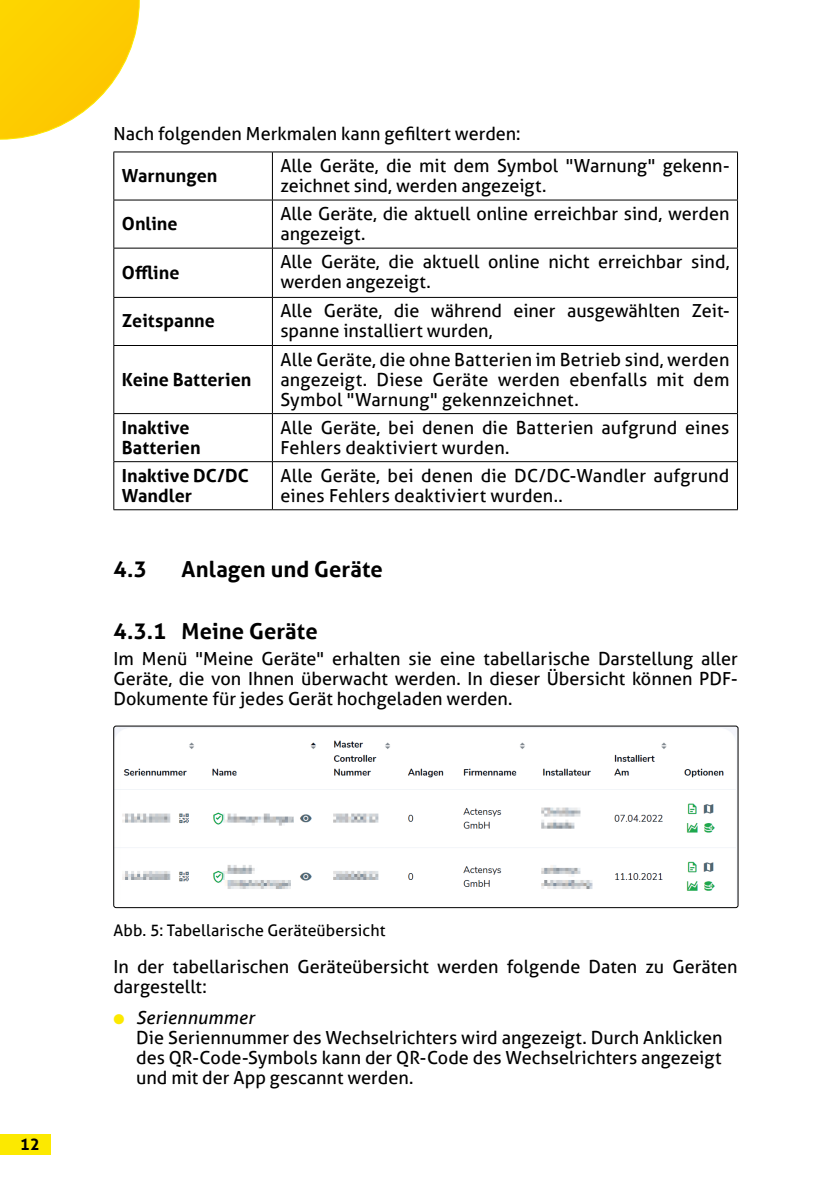
<style>
.page{position:relative;width:840px;height:1191px;background:#fff}
.page>*{position:absolute;margin:0;border:0;box-sizing:border-box;transform-origin:0 0}
.t1{font:700 22px "Aller";letter-spacing:.005em;color:#000}
.t2{font:18px/20px "Aller";color:#000}
.t3{font:700 18px/20px "Aller";letter-spacing:.005em;color:#000}
.t4{font:16px "Aller";letter-spacing:.005em;color:#000}
.t5{font:700 16px "Aller";color:#000}
.s1{color:#fce900}
.s2{font-style:italic}
</style>
<div class="page">
<div style="left:0;top:1134px;width:50px;height:20px;background:#fce900"></div>
<svg style="left:0;top:0;width:139px;height:139px"></svg>
<hr style="left:113px;top:152px;width:159px;height:1px;background:#000">
<hr style="left:113px;top:152px;width:1px;height:48px;background:#000">
<hr style="left:272px;top:152px;width:465px;height:1px;background:#000">
<hr style="left:736px;top:152px;width:1px;height:48px;background:#000">
<hr style="left:272px;top:152px;width:1px;height:48px;background:#000">
<hr style="left:113px;top:200px;width:159px;height:1px;background:#000">
<hr style="left:272px;top:200px;width:465px;height:1px;background:#000">
<hr style="left:113px;top:461px;width:159px;height:1px;background:#000">
<hr style="left:272px;top:461px;width:465px;height:1px;background:#000">
<hr style="left:272px;top:462px;width:1px;height:47px;background:#000">
<hr style="left:113px;top:462px;width:1px;height:47px;background:#000">
<hr style="left:736px;top:462px;width:1px;height:47px;background:#000">
<hr style="left:113px;top:509px;width:159px;height:1px;background:#000">
<hr style="left:272px;top:509px;width:465px;height:1px;background:#000">
<hr style="left:113px;top:200px;width:1px;height:48px;background:#000">
<hr style="left:736px;top:200px;width:1px;height:48px;background:#000">
<hr style="left:113px;top:248px;width:1px;height:49px;background:#000">
<hr style="left:736px;top:248px;width:1px;height:49px;background:#000">
<hr style="left:113px;top:298px;width:1px;height:47px;background:#000">
<hr style="left:736px;top:298px;width:1px;height:47px;background:#000">
<hr style="left:113px;top:346px;width:1px;height:67px;background:#000">
<hr style="left:736px;top:346px;width:1px;height:67px;background:#000">
<hr style="left:113px;top:414px;width:1px;height:47px;background:#000">
<hr style="left:736px;top:414px;width:1px;height:47px;background:#000">
<hr style="left:272px;top:200px;width:1px;height:48px;background:#000">
<hr style="left:113px;top:248px;width:159px;height:1px;background:#000">
<hr style="left:272px;top:248px;width:465px;height:1px;background:#000">
<hr style="left:272px;top:248px;width:1px;height:49px;background:#000">
<hr style="left:113px;top:297px;width:159px;height:1px;background:#000">
<hr style="left:272px;top:297px;width:465px;height:1px;background:#000">
<hr style="left:272px;top:298px;width:1px;height:47px;background:#000">
<hr style="left:113px;top:345px;width:159px;height:1px;background:#000">
<hr style="left:272px;top:345px;width:465px;height:1px;background:#000">
<hr style="left:272px;top:346px;width:1px;height:67px;background:#000">
<hr style="left:113px;top:413px;width:159px;height:1px;background:#000">
<hr style="left:272px;top:413px;width:465px;height:1px;background:#000">
<hr style="left:272px;top:414px;width:1px;height:47px;background:#000">
<img style="left:115px;top:726px;width:622px;height:165px">
<div style="left:113px;top:726px;width:624px;height:182px;border:1px solid #000;border-radius:2px"></div>
<p class="t2" style="left:113px;top:124px;width:408px">Nach folgenden Merkmalen kann gefiltert werden:</p>
<p class="t3" style="left:122px;top:165px;width:97px">Warnungen</p>
<p class="t2" style="left:280px;top:156px;width:450px">Alle Geräte, die mit dem Symbol "Warnung" gekenn&shy;zeichnet sind, werden angezeigt.</p>
<p class="t3" style="left:122px;top:214px;width:57px">Online</p>
<p class="t2" style="left:280px;top:204px;width:450px">Alle Geräte, die aktuell online erreichbar sind, werden angezeigt.</p>
<p class="t3" style="left:122px;top:262px;width:59px">Offline</p>
<p class="t2" style="left:280px;top:252px;width:450px">Alle Geräte, die aktuell online nicht erreichbar sind, werden angezeigt.</p>
<p class="t3" style="left:122px;top:311px;width:95px">Zeitspanne</p>
<p class="t2" style="left:280px;top:301px;width:450px">Alle Geräte, die während einer ausgewählten Zeit&shy;spanne installiert wurden,</p>
<p class="t3" style="left:122px;top:369px;width:131px">Keine Batterien</p>
<p class="t2" style="left:280px;top:349px;width:450px;text-align:justify">Alle Geräte, die ohne Batterien im Betrieb sind, werden angezeigt. Diese Geräte werden ebenfalls mit dem Symbol "Warnung" gekennzeichnet.</p>
<p class="t3" style="left:122px;top:417px;width:80px">Inaktive<br>Batterien</p>
<p class="t2" style="left:280px;top:417px;width:450px">Alle Geräte, bei denen die Batterien aufgrund eines<br>Fehlers deaktiviert wurden.</p>
<p class="t3" style="left:122px;top:465px;width:128px">Inaktive DC/DC<br>Wandler</p>
<p class="t2" style="left:280px;top:465px;width:450px">Alle Geräte, bei denen die DC/DC-Wandler aufgrund eines Fehlers deaktiviert wurden..</p>
<p class="t1" style="left:113px;top:556px;width:35px">4.3</p>
<p class="t1" style="left:181px;top:556px;width:203px">Anlagen und Geräte</p>
<p class="t1" style="left:113px;top:618px;width:205px">4.3.1 Meine Geräte</p>
<p class="t2" style="left:113px;top:648px;width:625px;text-align:justify">Im Menü "Meine Geräte" erhalten sie eine tabellarische Darstellung aller Geräte, die von Ihnen überwacht werden. In dieser Übersicht können PDF-Dokumente für jedes Gerät hochgeladen werden.</p>
<p class="t5" style="left:20px;top:1134px;width:21px">12</p>
<p class="t4" style="left:113px;top:920px;width:273px">Abb. 5: Tabellarische Geräteübersicht</p>
<p class="t2" style="left:113px;top:956px;width:625px">In der tabellarischen Geräteübersicht werden folgende Daten zu Geräten dargestellt:</p>
<p class="t2" style="left:136px;top:1007px;width:587px;text-indent:-23px"><span class="s1">●</span> <span class="s2">Seriennummer<br></span>Die Seriennummer des Wechselrichters wird angezeigt. Durch Anklicken des QR-Code-Symbols kann der QR-Code des Wechselrichters angezeigt und mit der App gescannt werden.</p>
</div>
